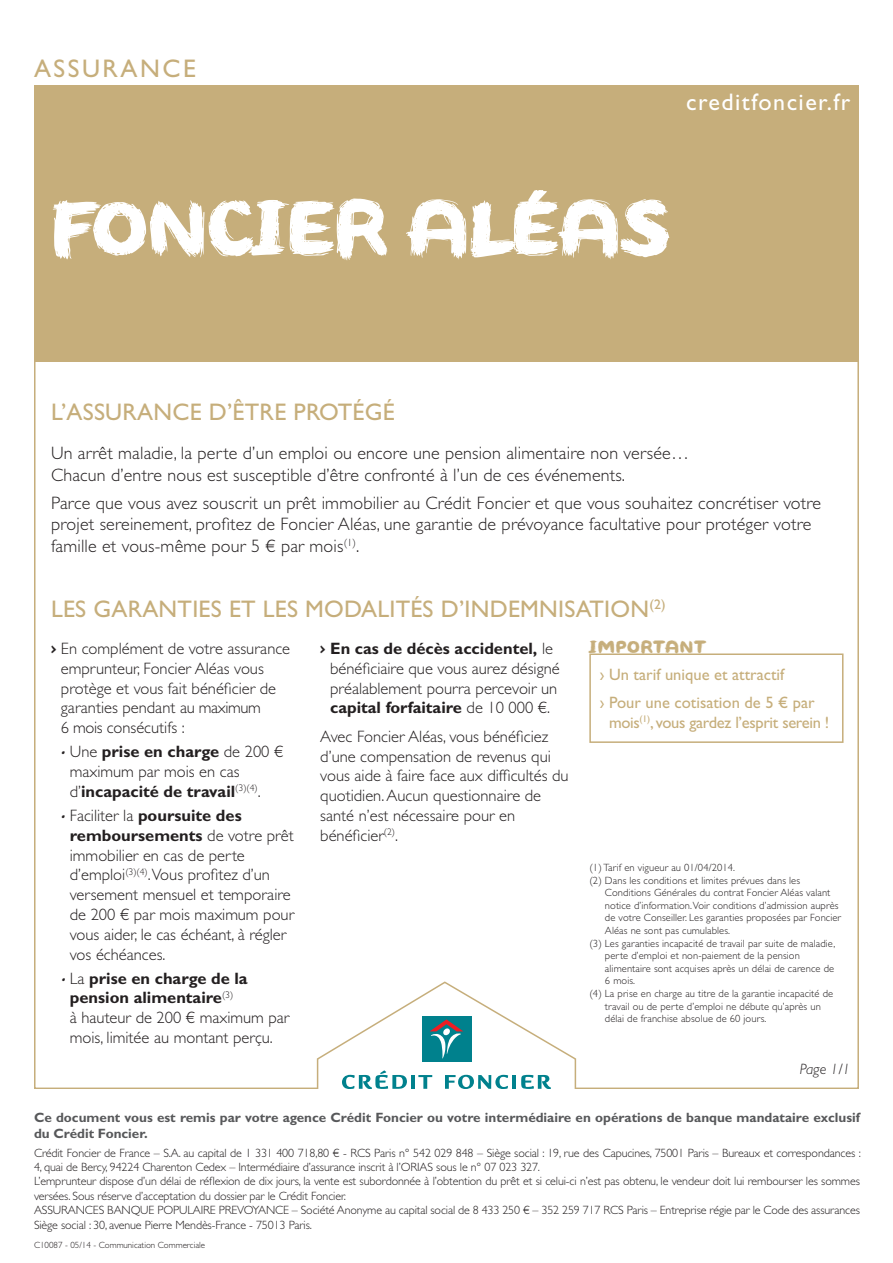
<style>
.page{position:relative;width:893px;height:1263px;background:#fff}
.page>*{position:absolute;margin:0;border:0;box-sizing:border-box;transform-origin:0 0}
.t1{font:90px "Credit Foncier Title";color:#fff}
.t2{font:25.5px "Gill Sans Std";letter-spacing:.1em;color:#c6ae7b}
.t3{font:24px "Gill Sans Std";letter-spacing:.01em;color:#c6ae7b}
.t4{font:24px "Gill Sans Std";letter-spacing:.06em;color:#fff}
.t5{font:20.25px "Credit Foncier Title";letter-spacing:.05em;color:#c6ae7b}
.t6{font:300 18px/21.6px "Gill Sans Std";letter-spacing:.01em;color:#231f20}
.t7{font:300 16.5px/19.8px "Gill Sans Std";color:#231f20}
.t8{font:700 16.5px/19.8px "Gill Sans Std";color:#231f20}
.t9{font:16.5px/28px "Gill Sans Std";color:#c6ae7b}
.t10{font:16.5px "Gill Sans Std";letter-spacing:-.02em;color:#c6ae7b}
.t11{font:italic 300 15px "Gill Sans Std";color:#231f20}
.t12{font:700 13.5px/16.2px "Gill Sans Std";color:#57585a}
.t13{font:300 12px/14.4px "Gill Sans Std";letter-spacing:-.01em;color:#231f20}
.t14{font:300 10.5px "Gill Sans Std";letter-spacing:.01em;color:#231f20}
.t15{font:300 9px "Gill Sans Std";color:#231f20}
.s1{font-family:"Credit Foncier Title";font-weight:400}
.s2{font-weight:300}
.s3{font-weight:700}
</style>
<div class="page">
<div style="left:34px;top:85px;width:825px;height:276px;background:#c6ae7b"></div>
<svg style="left:316px;top:981px;width:261px;height:108px"></svg>
<div style="left:589px;top:653px;width:254px;height:90px;border:2px solid #c6ae7b"></div>
<h2 class="t2" style="left:34px;top:54px;width:163px">ASSURANCE</h2>
<h3 class="t4" style="left:686px;top:88px;width:166px">creditfoncier.fr</h3>
<h1 class="t1" style="left:51px;top:181px;width:622px">FONCIER ALÉAS</h1>
<h3 class="t3" style="left:51px;top:398px;width:32px">L’assurance</h3>
<h3 class="t3" style="left:209px;top:398px;width:187px">d’être protégé</h3>
<p class="t6" style="left:51px;top:442px;width:640px">Un arrêt maladie, la perte d’un emploi ou encore une pension alimentaire non versée…<br>Chacun d’entre nous est susceptible d’être confronté à l’un de ces événements.</p>
<p class="t6" style="left:51px;top:492px;width:772px">Parce que vous avez souscrit un prêt immobilier au Crédit Foncier et que vous souhaitez concrétiser votre projet sereinement, profitez de Foncier Aléas, une garantie de prévoyance facultative pour protéger votre famille et vous-même pour 5 € par mois<sup>(1)</sup>.</p>
<h3 class="t3" style="left:51px;top:595px;width:616px">LES GARANTIES ET LES MODALITéS D’INDEMNISATION<sup>(2)</sup></h3>
<p class="t7" style="left:61px;top:639px;width:231px;text-indent:-10px"><span class="s1">›</span> En complément de votre assurance emprunteur, Foncier Aléas vous protège et vous fait bénéficier de garanties pendant au maximum<br>6 mois consécutifs :</p>
<p class="t8" style="left:70px;top:742px;width:215px;text-indent:-8px"><span class="s1">•</span> <span class="s2">Une</span> prise en charge <span class="s2">de 200 € maximum par mois en cas d’</span>incapacité de travail<sup>(3)(4)</sup><span class="s2">.</span></p>
<p class="t7" style="left:70px;top:806px;width:226px;text-indent:-8px"><span class="s1">•</span> Faciliter la <span class="s3">poursuite des remboursements</span> de votre prêt immobilier en cas de perte d’emploi<sup>(3)(4)</sup>.Vous profitez d’un versement mensuel et temporaire de 200 € par mois maximum pour vous aider, le cas échéant, à régler vos échéances.</p>
<p class="t7" style="left:70px;top:968px;width:221px;text-indent:-8px"><span class="s1">•</span> La <span class="s3">prise en charge de la pension alimentaire</span><sup>(3)<br></sup>à hauteur de 200 € maximum par mois, limitée au montant perçu.</p>
<p class="t5" style="left:589px;top:637px;width:118px">IMPORTANT</p>
<p class="t9" style="left:599px;top:661px;width:217px">› Un tarif unique et attractif<br>› Pour une cotisation de 5 € par</p>
<p class="t10" style="left:609px;top:712px;width:222px">mois<sup>(1)</sup>, vous gardez l’esprit serein !</p>
<p class="t7" style="left:330px;top:639px;width:231px;text-indent:-10px"><span class="s1">›</span> <span class="s3">En cas de décès accidentel,</span> le bénéficiaire que vous aurez désigné préalablement pourra percevoir un <span class="s3">capital forfaitaire</span> de 10 000 €.</p>
<p class="t7" style="left:320px;top:726px;width:250px">Avec Foncier Aléas, vous bénéficiez d’une compensation de revenus qui vous aide à faire face aux difficultés du quotidien. Aucun questionnaire de santé n’est nécessaire pour en bénéficier<sup>(2)</sup>.</p>
<p class="t14" style="left:589px;top:862px;width:147px">(1) Tarif en vigueur au 01/04/2014.</p>
<p class="t14" style="left:589px;top:874px;width:212px">(2) Dans les conditions et limites prévues dans les</p>
<p class="t14" style="left:605px;top:887px;width:227px">Conditions Générales du contrat Foncier Aléas valant</p>
<p class="t14" style="left:605px;top:899px;width:235px">notice d’information. Voir conditions d’admission auprès</p>
<p class="t14" style="left:605px;top:912px;width:238px">de votre Conseiller. Les garanties proposées par Foncier</p>
<p class="t14" style="left:605px;top:925px;width:127px">Aléas ne sont pas cumulables.</p>
<p class="t14" style="left:589px;top:937px;width:247px">(3) Les garanties incapacité de travail par suite de maladie,</p>
<p class="t14" style="left:605px;top:950px;width:196px">perte d’emploi et non-paiement de la pension</p>
<p class="t14" style="left:605px;top:962px;width:231px">alimentaire sont acquises après un délai de carence de</p>
<p class="t14" style="left:605px;top:975px;width:32px">6 mois.</p>
<p class="t14" style="left:589px;top:988px;width:245px">(4) La prise en charge au titre de la garantie incapacité de</p>
<p class="t14" style="left:605px;top:1000px;width:217px">travail ou de perte d’emploi ne débute qu’après un</p>
<p class="t14" style="left:605px;top:1013px;width:163px">délai de franchise absolue de 60 jours.</p>
<p class="t11" style="left:800px;top:1061px;width:52px">Page 1/1</p>
<p class="t12" style="left:34px;top:1109px;width:827px">Ce document vous est remis par votre agence Crédit Foncier ou votre intermédiaire en opérations de banque mandataire exclusif du Crédit Foncier.</p>
<p class="t13" style="left:34px;top:1145px;width:828px">Crédit Foncier de France – S.A. au capital de 1 331 400 718,80 € - RCS Paris n° 542 029 848 – Siège social : 19, rue des Capucines, 75001 Paris – Bureaux et correspondances :<br>4, quai de Bercy, 94224 Charenton Cedex – Intermédiaire d’assurance inscrit à l’ORIAS sous le n° 07 023 327.<br>L’emprunteur dispose d’un délai de réflexion de dix jours, la vente est subordonnée à l’obtention du prêt et si celui-ci n’est pas obtenu, le vendeur doit lui rembourser les sommes versées. Sous réserve d’acceptation du dossier par le Crédit Foncier.<br>ASSURANCES BANQUE POPULAIRE PREVOYANCE – Société Anonyme au capital social de 8 433 250 € – 352 259 717 RCS Paris – Entreprise régie par le Code des assurances Siège social : 30, avenue Pierre Mendès-France - 75013 Paris.</p>
<p class="t15" style="left:34px;top:1240px;width:173px">C10087 - 05/14 - Communication Commerciale</p>
</div>
